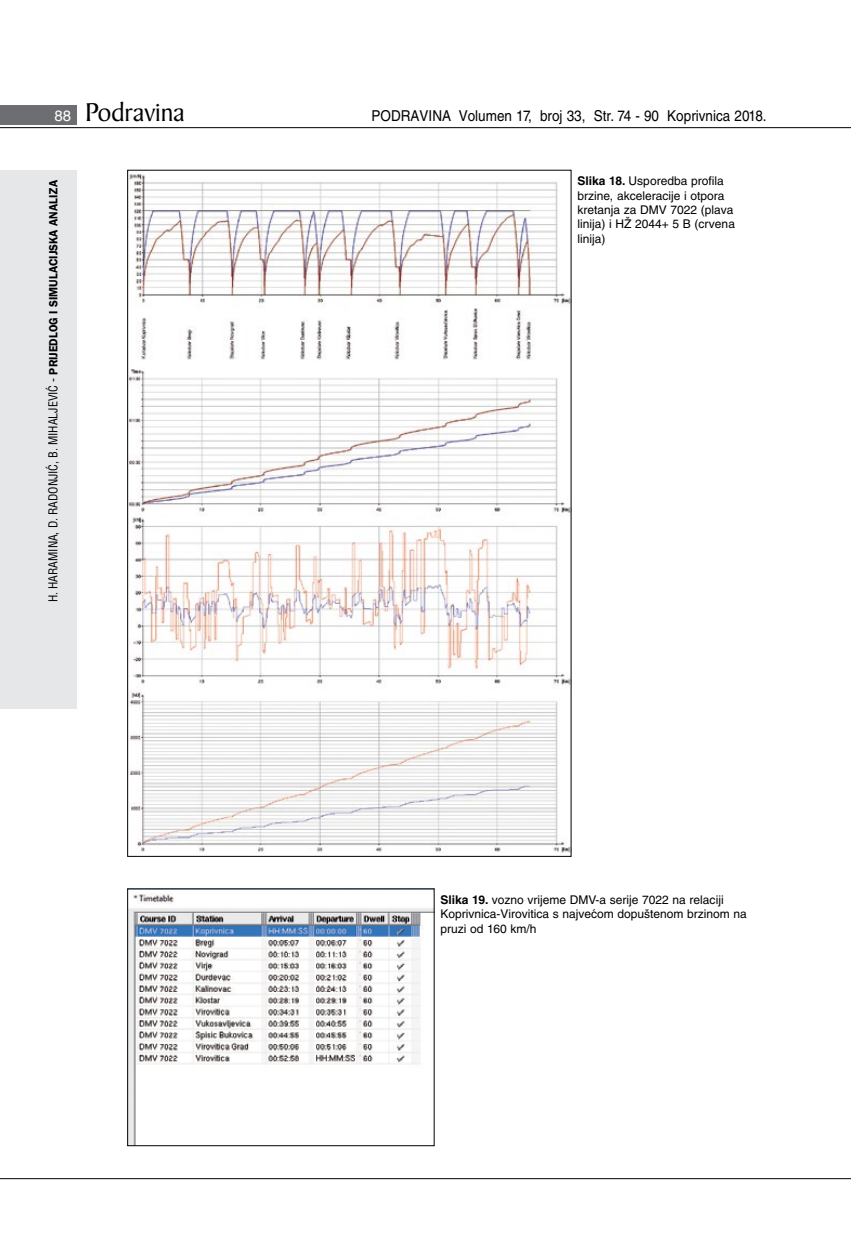
<style>
.page{position:relative;width:851px;height:1234px;background:#fff}
.page>*{position:absolute;margin:0;border:0;box-sizing:border-box;transform-origin:0 0}
.t1{font:27.6px "Baker Signet BT";color:#000}
.t2{font:15px "Helvetica LT Skin 29";color:#000;scale:.9 1}
.t3{font:12px/14.4px "Helvetica LT Skin 29";color:#000}
.t4{font:condensed 12px "Helvetica LT Skin 29";letter-spacing:-.005em;color:#000}
.s1{font-family:"Helvetica LT Skin 29";font-size:15px;color:#fff}
.s2{font-family:"ITC Franklin Gothic Skin 29";font-weight:600;font-stretch:normal}
.s3{font-weight:700}
</style>
<div class="page">
<div style="left:0;top:170px;width:77px;height:538px;background:#e6e7e8"></div>
<div style="left:0;top:105px;width:77px;height:19px;background:#6d6e71"></div>
<hr style="left:0;top:127px;width:850px;height:1px;background:#000">
<hr style="left:0;top:1177px;width:850px;height:1px;background:#000">
<img style="left:129px;top:173px;width:440px;height:680px">
<img style="left:129px;top:894px;width:303px;height:249px">
<h1 class="t1" style="left:55px;top:95px;width:131px"><span class="s1">88</span> Podravina</h1>
<p class="t2" style="left:371px;top:107px;width:440px">PODRAVINA Volumen 17, broj 33, Str. 74 - 90 Koprivnica 2018.</p>
<p class="t4" style="left:46px;top:602px;width:423px;rotate:-90deg">H. HARAMINA, D. RADONJIĆ, B. MIHALJEVIĆ - <span class="s2">PRIJEDLOG I SIMULACIJSKA ANALIZA</span></p>
<p class="t3" style="left:577px;top:174px;width:159px"><span class="s3">Slika 18.</span> Usporedba profila brzine, akceleracije i otpora kretanja za DMV 7022 (plava linija) i HŽ 2044+ 5 B (crvena linija)</p>
<p class="t3" style="left:440px;top:892px;width:308px"><span class="s3">Slika 19.</span> vozno vrijeme DMV-a serije 7022 na relaciji<br>Koprivnica-Virovitica s najvećom dopuštenom brzinom na pruzi od 160 km/h</p>
</div>
